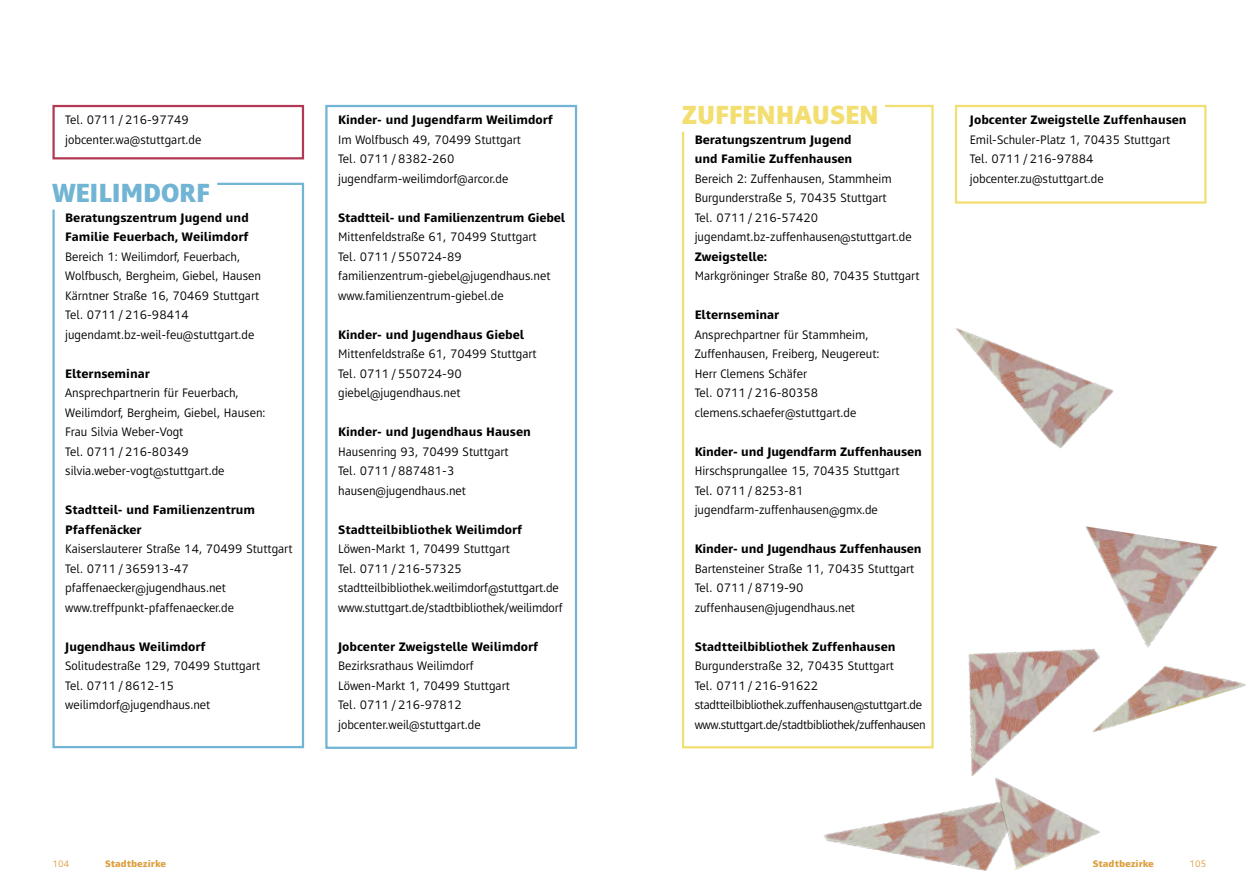
<style>
.page{position:relative;width:1259px;height:893px;background:#fff}
.page>*{position:absolute;margin:0;border:0;box-sizing:border-box;transform-origin:0 0}
.t1{font:800 27px "Mayberry Pro";letter-spacing:-.005em;color:#f3de71;scale:.95 1}
.t2{font:800 27px "Mayberry Pro";letter-spacing:-.005em;color:#72b4d4;scale:.95 1}
.t3{font:12.75px/19.5px "Mayberry Pro";color:#000}
.t4{font:700 12.75px/19.5px "Mayberry Pro";color:#000}
.t5{font:12.75px/19.5px "Mayberry Pro";letter-spacing:-.02em;color:#000}
.t6{font:800 9.75px "Mayberry Pro";color:#dc9f3e}
.t7{font:9.75px "Mayberry Pro";color:#dc9f3e}
</style>
<div class="page">
<svg style="left:52px;top:182px;width:253px;height:567px"></svg>
<svg style="left:325px;top:104px;width:253px;height:645px"></svg>
<svg style="left:52px;top:104px;width:253px;height:56px"></svg>
<svg style="left:954px;top:104px;width:253px;height:100px"></svg>
<svg style="left:682px;top:104px;width:252px;height:645px"></svg>
<img style="left:800px;top:492px;width:446px;height:378px">
<img style="left:954px;top:328px;width:160px;height:120px">
<img style="left:980px;top:723px;width:145px;height:148px">
<h1 class="t1" style="left:682px;top:97px;width:209px">ZUFFENHAUSEN</h1>
<p class="t4" style="left:694px;top:129px;width:159px">Beratungszentrum Jugend und Familie Zuffenhausen</p>
<p class="t3" style="left:694px;top:168px;width:218px">Bereich 2: Zuffenhausen, Stammheim Burgunderstraße 5, 70435 Stuttgart<br>Tel. 0711 / 216-57420 jugendamt.bz-zuffenhausen@stuttgart.de</p>
<p class="t4" style="left:694px;top:246px;width:74px">Zweigstelle:</p>
<p class="t3" style="left:694px;top:266px;width:226px">Markgröninger Straße 80, 70435 Stuttgart</p>
<p class="t4" style="left:694px;top:305px;width:86px">Elternseminar</p>
<p class="t3" style="left:694px;top:324px;width:186px">Ansprechpartner für Stammheim,<br>Zuffenhausen, Freiberg, Neugereut:<br>Herr Clemens Schäfer<br>Tel. 0711 / 216-80358 clemens.schaefer@stuttgart.de</p>
<p class="t4" style="left:694px;top:441px;width:229px">Kinder- und Jugendfarm Zuffenhausen</p>
<p class="t3" style="left:694px;top:461px;width:206px">Hirschsprungallee 15, 70435 Stuttgart<br>Tel. 0711 / 8253-81 jugendfarm-zuffenhausen@gmx.de</p>
<p class="t4" style="left:694px;top:539px;width:228px">Kinder- und Jugendhaus Zuffenhausen</p>
<p class="t3" style="left:694px;top:558px;width:221px">Bartensteiner Straße 11, 70435 Stuttgart<br>Tel. 0711 / 8719-90 zuffenhausen@jugendhaus.net</p>
<p class="t4" style="left:694px;top:636px;width:202px">Stadtteilbibliothek Zuffenhausen</p>
<p class="t5" style="left:694px;top:656px;width:232px">Burgunderstraße 32, 70435 Stuttgart<br>Tel. 0711 / 216-91622 stadtteilbibliothek.zuffenhausen@stuttgart.de www.stuttgart.de/stadtbibliothek/zuffenhausen</p>
<p class="t4" style="left:338px;top:110px;width:216px">Kinder- und Jugendfarm Weilimdorf</p>
<p class="t3" style="left:338px;top:129px;width:184px">Im Wolfbusch 49, 70499 Stuttgart<br>Tel. 0711 / 8382-260 jugendfarm-weilimdorf@arcor.de</p>
<p class="t4" style="left:338px;top:207px;width:228px">Stadtteil- und Familienzentrum Giebel</p>
<p class="t3" style="left:338px;top:227px;width:214px">Mittenfeldstraße 61, 70499 Stuttgart Tel. 0711 / 550724-89 familienzentrum-giebel@jugendhaus.net www.familienzentrum-giebel.de</p>
<p class="t4" style="left:338px;top:324px;width:187px">Kinder- und Jugendhaus Giebel</p>
<p class="t3" style="left:338px;top:344px;width:200px">Mittenfeldstraße 61, 70499 Stuttgart<br>Tel. 0711 / 550724-90 giebel@jugendhaus.net</p>
<p class="t4" style="left:338px;top:422px;width:194px">Kinder- und Jugendhaus Hausen</p>
<p class="t3" style="left:338px;top:441px;width:172px">Hausenring 93, 70499 Stuttgart<br>Tel. 0711 / 887481-3 hausen@jugendhaus.net</p>
<p class="t4" style="left:338px;top:519px;width:186px">Stadtteilbibliothek Weilimdorf</p>
<p class="t3" style="left:338px;top:539px;width:226px">Löwen-Markt 1, 70499 Stuttgart<br>Tel. 0711 / 216-57325 stadtteilbibliothek.weilimdorf@stuttgart.de www.stuttgart.de/stadtbibliothek/weilimdorf</p>
<p class="t4" style="left:338px;top:636px;width:202px">Jobcenter Zweigstelle Weilimdorf</p>
<p class="t3" style="left:338px;top:656px;width:173px">Bezirksrathaus Weilimdorf<br>Löwen-Markt 1, 70499 Stuttgart<br>Tel. 0711 / 216-97812 jobcenter.weil@stuttgart.de</p>
<p class="t3" style="left:65px;top:110px;width:138px">Tel. 0711 / 216-97749 jobcenter.wa@stuttgart.de</p>
<p class="t4" style="left:970px;top:110px;width:218px">Jobcenter Zweigstelle Zuffenhausen</p>
<p class="t3" style="left:970px;top:129px;width:202px">Emil-Schuler-Platz 1, 70435 Stuttgart<br>Tel. 0711 / 216-97884 jobcenter.zu@stuttgart.de</p>
<h1 class="t2" style="left:52px;top:175px;width:167px">WEILIMDORF</h1>
<p class="t4" style="left:65px;top:207px;width:185px">Beratungszentrum Jugend und<br>Familie Feuerbach, Weilimdorf</p>
<p class="t3" style="left:65px;top:246px;width:197px">Bereich 1: Weilimdorf, Feuerbach, Wolfbusch, Bergheim, Giebel, Hausen Kärntner Straße 16, 70469 Stuttgart Tel. 0711 / 216-98414 jugendamt.bz-weil-feu@stuttgart.de</p>
<p class="t4" style="left:65px;top:363px;width:86px">Elternseminar</p>
<p class="t3" style="left:65px;top:383px;width:202px">Ansprechpartnerin für Feuerbach,<br>Weilimdorf, Bergheim, Giebel, Hausen:<br>Frau Silvia Weber-Vogt<br>Tel. 0711 / 216-80349 silvia.weber-vogt@stuttgart.de</p>
<p class="t4" style="left:65px;top:500px;width:191px">Stadtteil- und Familienzentrum<br>Pfaffenäcker</p>
<p class="t3" style="left:65px;top:539px;width:229px">Kaiserslauterer Straße 14, 70499 Stuttgart Tel. 0711 / 365913-47 pfaffenaecker@jugendhaus.net www.treffpunkt-pfaffenaecker.de</p>
<p class="t4" style="left:65px;top:636px;width:142px">Jugendhaus Weilimdorf</p>
<p class="t3" style="left:65px;top:656px;width:196px">Solitudestraße 129, 70499 Stuttgart<br>Tel. 0711 / 8612-15 weilimdorf@jugendhaus.net</p>
<p class="t7" style="left:52px;top:857px;width:18px">104</p>
<p class="t6" style="left:105px;top:857px;width:63px">Stadtbezirke</p>
<p class="t6" style="left:1092px;top:857px;width:63px">Stadtbezirke</p>
<p class="t7" style="left:1189px;top:857px;width:18px">105</p>
</div>
